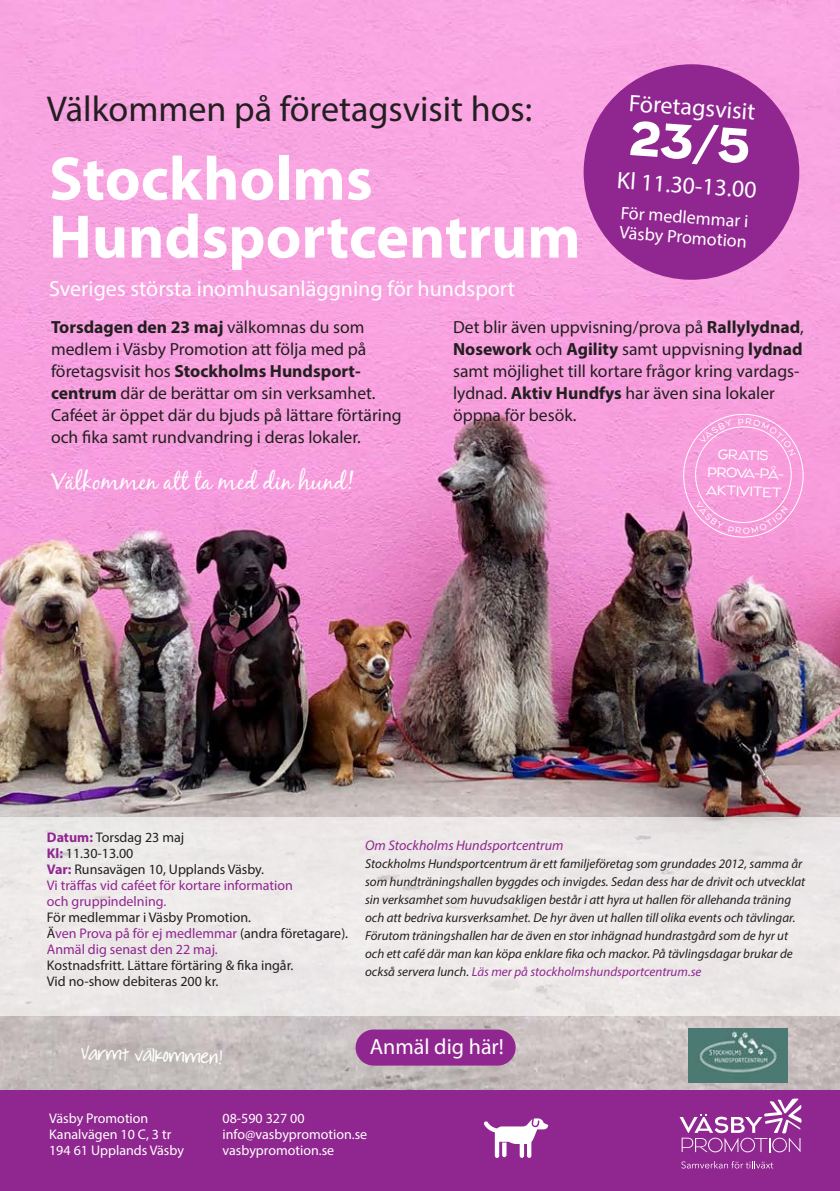
<style>
.page{position:relative;width:840px;height:1191px;background:#fff}
.page>*{position:absolute;margin:0;border:0;box-sizing:border-box;transform-origin:0 0}
.t1{font:700 62px/58px "Myriad Pro";color:#fff}
.t2{font:700 48px "Naked Power Rg";color:#fff}
.t3{font:36px "Myriad Pro";color:#231f20}
.t4{font:24px "Myriad Pro";color:#fff}
.t5{font:24px "Black Jack";color:#fff}
.t6{font:22px "Myriad Pro";color:#fff}
.t7{font:18px/20px "Myriad Pro";color:#fff}
.t8{font:17.6px/22px "Myriad Pro";color:#231f20}
.t9{font:16px "DJB It's Our Choices";color:#fff}
.t10{font:14px/16px "Myriad Pro";color:#231f20}
.t11{font:14px/16px "Myriad Pro";color:#fff}
.t12{font:14px/16px "Myriad Pro";color:#90268f}
.t13{font:italic 14px "Myriad Pro";color:#90268f}
.t14{font:13.6px "Naked Power Lt";color:#fff}
.t15{font:italic 13px/18px "Myriad Pro";color:#231f20}
.s1{font-weight:700}
.s2{font-weight:700;color:#90268f}
.s3{color:#231f20}
.s4{color:#90268f}
</style>
<div class="page">
<img style="left:0;top:0;width:839px;height:1090px">
<div style="left:0;top:1090px;width:839px;height:101px;background:#90268f"></div>
<svg style="left:681px;top:1161px;width:91px;height:7px"></svg>
<svg style="left:679px;top:1098px;width:122px;height:54px"></svg>
<div style="left:582px;top:64px;width:217px;height:216px;background:#90268f;border-radius:50%"></div>
<div style="left:355px;top:1029px;width:160px;height:36px;background:#90268f;border-radius:18px"></div>
<img style="left:688px;top:1028px;width:99px;height:54px">
<svg style="left:483px;top:1118px;width:65px;height:40px"></svg>
<div style="left:0;top:817px;width:839px;height:198px;background:#ece9e8"></div>
<svg style="left:682px;top:413px;width:122px;height:125px"></svg>
<p class="t3" style="left:47px;top:86px;width:486px">Välkommen på företagsvisit hos:</p>
<p class="t4" style="left:630px;top:88px;width:128px;rotate:4deg">Företagsvisit</p>
<p class="t2" style="left:631px;top:109px;width:121px;rotate:4deg">23/5</p>
<p class="t4" style="left:617px;top:165px;width:141px;rotate:4deg">Kl 11.30-13.00</p>
<p class="t7" style="left:621px;top:202px;width:129px;rotate:4deg">För medlemmar i<br>Väsby Promotion</p>
<p class="t1" style="left:49px;top:148px;width:532px">Stockholms<br>Hundsportcentrum</p>
<p class="t6" style="left:49px;top:275px;width:467px">Sveriges största inomhusanläggning för hundsport</p>
<p class="t8" style="left:51px;top:315px;width:352px"><span class="s1">Torsdagen den 23 maj</span> välkomnas du som medlem i Väsby Promotion att följa med på företagsvisit hos <span class="s1">Stockholms Hundsport&shy;centrum</span> där de berättar om sin verksamhet.<br>Caféet är öppet där du bjuds på lättare förtäring och fika samt rundvandring i deras lokaler.</p>
<p class="t8" style="left:453px;top:315px;width:352px">Det blir även uppvisning/prova på <span class="s1">Rallylydnad</span>, <span class="s1">Nosework</span> och <span class="s1">Agility</span> samt uppvisning <span class="s1">lydnad </span>samt möjlighet till kortare frågor kring vardags&shy;lydnad. <span class="s1">Aktiv Hundfys</span> har även sina lokaler öppna för besök.</p>
<p class="t5" style="left:51px;top:467px;width:304px">Välkommen att ta med din hund!</p>
<p class="t14" style="left:717px;top:446px;width:52px;rotate:2deg">GRATIS</p>
<p class="t14" style="left:705px;top:481px;width:77px;rotate:2deg">AKTIVITET</p>
<p class="t14" style="left:707px;top:463px;width:79px;rotate:2deg">PROVA-PÅ-</p>
<p class="t10" style="left:47px;top:828px;width:139px"><span class="s2">Datum:</span> Torsdag 23 maj</p>
<p class="t10" style="left:47px;top:844px;width:88px"><span class="s2">Kl:</span> 11.30-13.00</p>
<p class="t12" style="left:47px;top:860px;width:247px"><span class="s1">Var:</span> <span class="s3">Runsavägen 10, Upplands Väsby.<br></span>Vi träffas vid caféet för kortare information och gruppindelning.</p>
<p class="t10" style="left:47px;top:908px;width:302px">För medlemmar i Väsby Promotion.<br>Ä<span class="s4">ven Prova på för ej medlemmar</span> (andra företagare).<br><span class="s4">Anmäl dig senast den 22 maj.<br></span>Kostnadsfritt. Lättare förtäring &amp; fika ingår.<br>Vid no-show debiteras 200 kr.</p>
<p class="t13" style="left:365px;top:836px;width:200px">Om Stockholms Hundsportcentrum</p>
<p class="t15" style="left:365px;top:854px;width:441px">Stockholms Hundsportcentrum är ett familjeföretag som grundades 2012, samma år som hundträningshallen byggdes och invigdes. Sedan dess har de drivit och utvecklat sin verksamhet som huvudsakligen består i att hyra ut hallen för allehanda träning och att bedriva kursverksamhet. De hyr även ut hallen till olika events och tävlingar.<br>Förutom träningshallen har de även en stor inhägnad hundrastgård som de hyr ut och ett café där man kan köpa enklare fika och mackor. På tävlingsdagar brukar de också servera lunch. <span class="s4">Läs mer på stockholmshundsportcentrum.se</span></p>
<p class="t9" style="left:82px;top:1044px;width:142px;rotate:2deg">Varmt välkommen!</p>
<p class="t6" style="left:369px;top:1032px;width:136px">Anmäl dig här!</p>
<p class="t11" style="left:49px;top:1110px;width:101px">Väsby Promotion</p>
<p class="t11" style="left:49px;top:1126px;width:124px">Kanalvägen 10 C, 3 tr</p>
<p class="t11" style="left:49px;top:1142px;width:136px">194 61 Upplands Väsby</p>
<p class="t11" style="left:222px;top:1110px;width:146px">08-590 327 00 info@vasbypromotion.se vasbypromotion.se</p>
</div>
